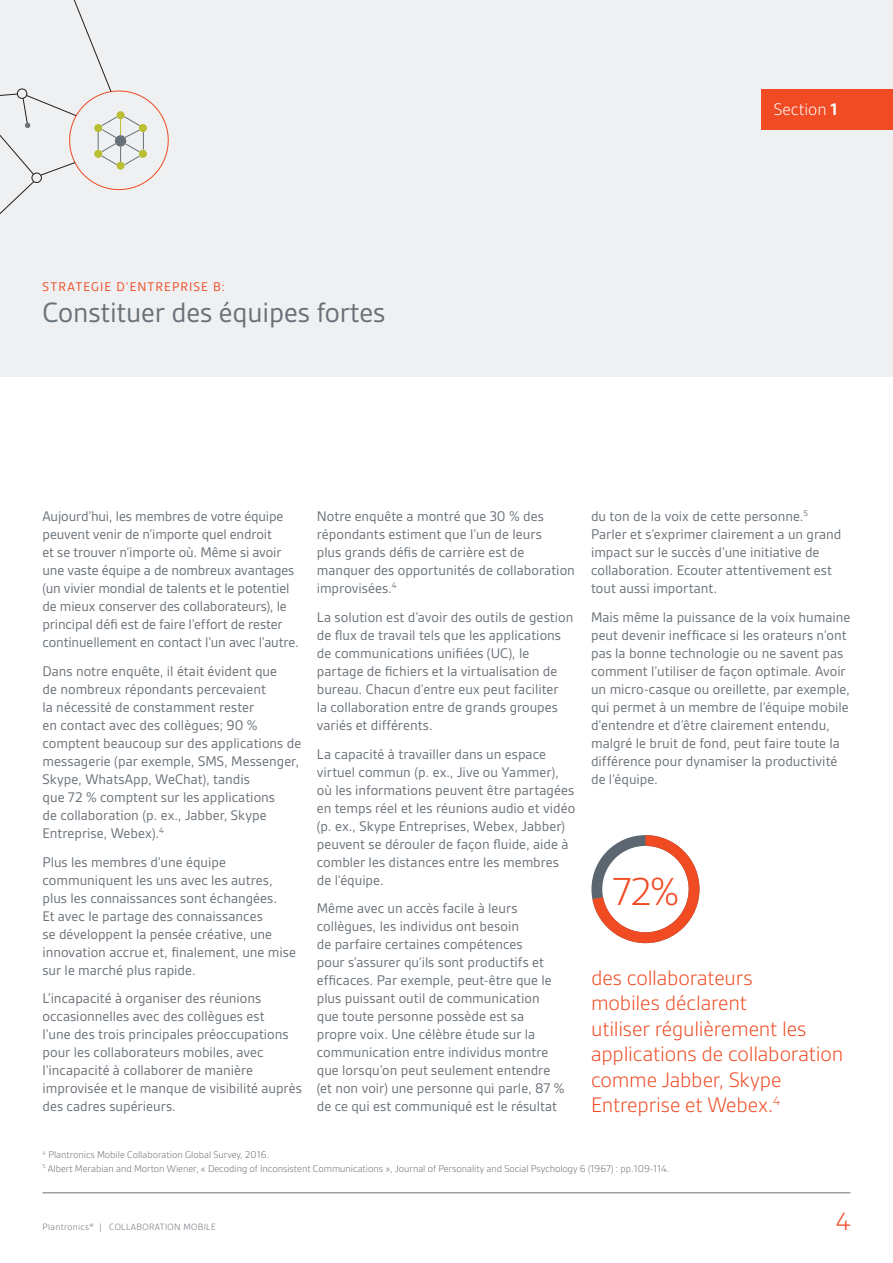
<style>
.page{position:relative;width:893px;height:1263px;background:#fff}
.page>*{position:absolute;margin:0;border:0;box-sizing:border-box;transform-origin:0 0}
.t1{font:300 42px "Gesta";color:#f04b23}
.t2{font:30px "Gesta";letter-spacing:-.005em;color:#697178}
.t3{font:300 27px "Gesta";color:#f04b23}
.t4{font:300 22.5px/25.5px "Gesta";letter-spacing:-.01em;color:#f04b23}
.The_stack_highlight{font:300 18px "Gesta";color:#fff}
.t5{font:15px/18px "Gesta";color:#697178}
.The_stack_highlight-2{font:13.5px "Gesta";letter-spacing:.08em;color:#f04b23}
.t6{font:300 10.5px "Gesta";color:#697178}
.t7{font:300 9.75px "Gesta";letter-spacing:.035em;color:#697178}
.s1{font-weight:700}
</style>
<div class="page">
<div style="left:0;top:0;width:893px;height:376px;background:#eef0f1"></div>
<svg style="left:0;top:0;width:169px;height:214px"></svg>
<div style="left:115px;top:135px;width:11px;height:12px;background:#697178;border-radius:50%"></div>
<hr style="left:43px;top:1192px;width:807px;height:1px;background:#697178">
<svg style="left:591px;top:835px;width:108px;height:108px"></svg>
<div style="left:761px;top:89px;width:132px;height:41px;background:#f04b23"></div>
<p class="The_stack_highlight-2" style="left:43px;top:279px;width:184px">STRATEGIE D’ENTREPRISE B:</p>
<p class="t2" style="left:43px;top:295px;width:344px">Constituer des équipes fortes</p>
<p class="The_stack_highlight" style="left:774px;top:99px;width:65px">Section <span class="s1">1</span></p>
<p class="t5" style="left:43px;top:507px;width:258px">Aujourd’hui, les membres de votre équipe peuvent venir de n’importe quel endroit<br>et se trouver n’importe où. Même si avoir une vaste équipe a de nombreux avantages (un vivier mondial de talents et le potentiel de mieux conserver des collaborateurs), le principal défi est de faire l’effort de rester continuellement en contact l’un avec l’autre.</p>
<p class="t5" style="left:43px;top:662px;width:260px">Dans notre enquête, il était évident que<br>de nombreux répondants percevaient<br>la nécessité de constamment rester<br>en contact avec des collègues; 90 % comptent beaucoup sur des applications de messagerie (par exemple, SMS, Messenger, Skype, WhatsApp, WeChat), tandis<br>que 72 % comptent sur les applications<br>de collaboration (p. ex., Jabber, Skype Entreprise, Webex).<sup>4</sup></p>
<p class="t5" style="left:43px;top:853px;width:255px">Plus les membres d’une équipe communiquent les uns avec les autres, plus les connaissances sont échangées.<br>Et avec le partage des connaissances<br>se développent la pensée créative, une innovation accrue et, finalement, une mise sur le marché plus rapide.</p>
<p class="t5" style="left:43px;top:989px;width:261px">L’incapacité à organiser des réunions occasionnelles avec des collègues est<br>l’une des trois principales préoccupations pour les collaborateurs mobiles, avec l’incapacité à collaborer de manière improvisée et le manque de visibilité auprès des cadres supérieurs.</p>
<p class="t5" style="left:317px;top:507px;width:260px">Notre enquête a montré que 30 % des répondants estiment que l’un de leurs<br>plus grands défis de carrière est de manquer des opportunités de collaboration improvisées.<sup>4</sup></p>
<p class="t5" style="left:317px;top:608px;width:258px">La solution est d’avoir des outils de gestion de flux de travail tels que les applications de communications unifiées (UC), le partage de fichiers et la virtualisation de bureau. Chacun d’entre eux peut faciliter<br>la collaboration entre de grands groupes variés et différents.</p>
<p class="t5" style="left:317px;top:745px;width:260px">La capacité à travailler dans un espace virtuel commun (p. ex., Jive ou Yammer), où les informations peuvent être partagées en temps réel et les réunions audio et vidéo (p. ex., Skype Entreprises, Webex, Jabber) peuvent se dérouler de façon fluide, aide à combler les distances entre les membres de l’équipe.</p>
<p class="t5" style="left:317px;top:899px;width:249px">Même avec un accès facile à leurs collègues, les individus ont besoin<br>de parfaire certaines compétences<br>pour s’assurer qu’ils sont productifs et efficaces. Par exemple, peut-être que le plus puissant outil de communication que toute personne possède est sa propre voix. Une célèbre étude sur la communication entre individus montre que lorsqu’on peut seulement entendre (et non voir) une personne qui parle, 87 % de ce qui est communiqué est le résultat</p>
<p class="t5" style="left:591px;top:507px;width:252px">du ton de la voix de cette personne.<sup>5<br></sup>Parler et s’exprimer clairement a un grand impact sur le succès d’une initiative de collaboration. Ecouter attentivement est tout aussi important.</p>
<p class="t5" style="left:591px;top:608px;width:261px">Mais même la puissance de la voix humaine peut devenir inefficace si les orateurs n’ont pas la bonne technologie ou ne savent pas comment l’utiliser de façon optimale. Avoir un micro-casque ou oreillette, par exemple, qui permet à un membre de l’équipe mobile d’entendre et d’être clairement entendu, malgré le bruit de fond, peut faire toute la différence pour dynamiser la productivité de l’équipe.</p>
<p class="t1" style="left:613px;top:868px;width:68px">72%</p>
<p class="t4" style="left:591px;top:964px;width:254px">des collaborateurs<br>mobiles déclarent<br>utiliser régulièrement les applications de collaboration comme Jabber, Skype</p>
<p class="t4" style="left:591px;top:1092px;width:191px">Entreprise et Webex.<sup>4</sup></p>
<p class="t1" style="left:610px;top:1083px;width:74px">88%</p>
<p class="t6" style="left:43px;top:1149px;width:228px"><sup>4</sup> Plantronics Mobile Collaboration Global Survey, 2016.</p>
<p class="t6" style="left:43px;top:1162px;width:628px"><sup>5</sup> Albert Merabian and Morton Wiener, « Decoding of Inconsistent Communications », Journal of Personality and Social Psychology 6 (1967) : pp.109-114.</p>
<p class="t7" style="left:43px;top:1221px;width:175px">Plantronics® | COLLABORATION MOBILE</p>
<h3 class="t3" style="left:836px;top:1205px;width:16px">4</h3>
</div>
